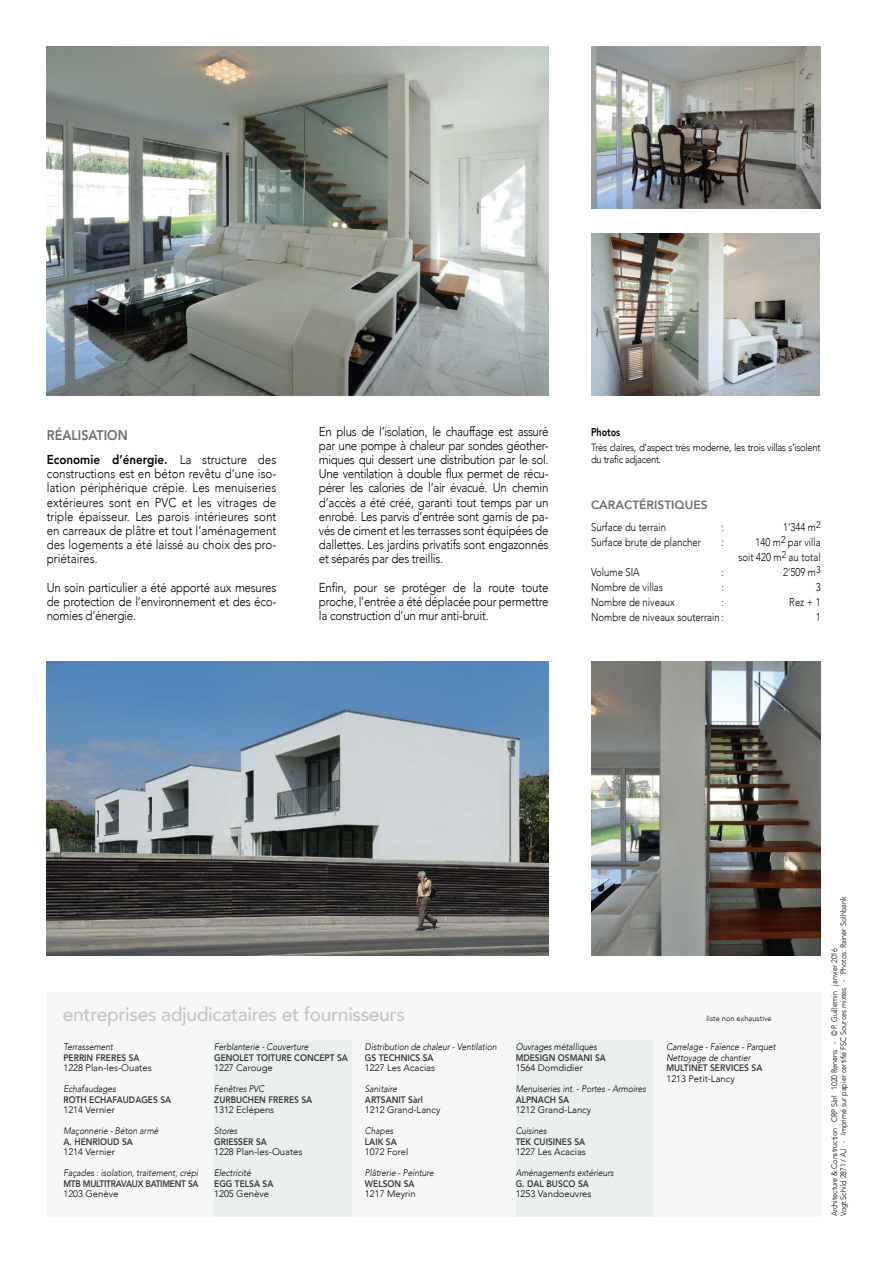
<style>
.page{position:relative;width:893px;height:1263px;background:#fff}
.page>*{position:absolute;margin:0;border:0;box-sizing:border-box;transform-origin:0 0}
.t1{font:500 19.5px "Avenir";letter-spacing:-.02em;color:#c5c6c6}
.t2{font:800 13.95px "Avenir";color:#6e6e6e;scale:.9 1}
.t3{font:300 12.9px/14.2px "Avenir";letter-spacing:-.02em;color:#000;text-align:justify;scale:.9 1}
.t4{font:800 12px "Avenir";color:#6e6e6e}
.t5{font:300 11.25px/15px "Avenir";color:#000;text-align:right;scale:.85 1}
.t6{font:800 11.25px "Avenir";color:#000;scale:.8 1}
.t7{font:300 10.5px/12px "Avenir";letter-spacing:-.03em;color:#000;scale:.9 1}
.t8{font:italic 300 9.45px/10.5px "Avenir";color:#000;scale:.89 1}
.t9{font:300 9.45px "Avenir";color:#000}
.t10{font:800 9.45px "Avenir";color:#3a3a39;scale:.89 1}
.t11{font:800 9.45px "Avenir";letter-spacing:-.03em;color:#3a3a39;scale:.89 1}
.t12{font:300 7.95px/9px "Avenir";color:#000;scale:.9 1}
.t13{font:300 7.5px "Avenir";color:#000}
.s1{font-weight:800}
</style>
<div class="page">
<img style="left:591px;top:662px;width:230px;height:293px">
<img style="left:591px;top:47px;width:230px;height:161px">
<img style="left:47px;top:662px;width:502px;height:293px">
<img style="left:47px;top:47px;width:502px;height:348px">
<div style="left:47px;top:992px;width:774px;height:224px;background:#f6f7f8"></div>
<div style="left:214px;top:1040px;width:138px;height:176px;background:#eceff0"></div>
<div style="left:516px;top:1040px;width:137px;height:176px;background:#eceff0"></div>
<img style="left:591px;top:234px;width:229px;height:161px">
<p class="t2" style="left:47px;top:423px;width:91px">RÉALISATION</p>
<p class="t3" style="left:47px;top:452px;width:257px"><span class="s1">Economie d’énergie.</span> La structure des constructions est en béton revêtu d’une iso&shy;lation périphérique crépie. Les menuiseries extérieures sont en PVC et les vitrages de triple épaisseur. Les parois intérieures sont en carreaux de plâtre et tout l’aménagement des logements a été laissé au choix des pro&shy;priétaires.</p>
<p class="t3" style="left:47px;top:580px;width:257px">Un soin particulier a été apporté aux mesures de protection de l’environnement et des éco&shy;nomies d’énergie.</p>
<p class="t3" style="left:319px;top:424px;width:257px">En plus de l’isolation, le chauffage est assuré par une pompe à chaleur par sondes géother&shy;miques qui dessert une distribution par le sol.<br>Une ventilation à double flux permet de récu&shy;pérer les calories de l’air évacué. Un chemin d’accès a été créé, garanti tout temps par un enrobé. Les parvis d’entrée sont garnis de pa&shy;vés de ciment et les terrasses sont équipées de dallettes. Les jardins privatifs sont engazonnés et séparés par des treillis.</p>
<p class="t3" style="left:319px;top:580px;width:257px">Enfin, pour se protéger de la route toute proche, l’entrée a été déplacée pour permettre la construction d’un mur anti-bruit.</p>
<p class="t6" style="left:591px;top:422px;width:38px">Photos</p>
<p class="t7" style="left:591px;top:441px;width:257px">Très claires, d’aspect très moderne, les trois villas s’isolent du trafic adjacent.</p>
<p class="t4" style="left:591px;top:494px;width:118px">CARACTÉRISTIQUES</p>
<p class="t5" style="left:591px;top:520px;width:90px">Surface du terrain</p>
<p class="t5" style="left:722px;top:520px;width:4px">:</p>
<p class="t5" style="left:783px;top:520px;width:46px">1’344 m<sup>2</sup></p>
<p class="t5" style="left:591px;top:535px;width:131px">Surface brute de plancher</p>
<p class="t5" style="left:722px;top:535px;width:4px">:</p>
<p class="t5" style="left:738px;top:535px;width:98px">140 m<sup>2</sup> par villa soit 420 m<sup>2</sup> au total</p>
<p class="t5" style="left:591px;top:565px;width:59px">Volume SIA</p>
<p class="t5" style="left:722px;top:565px;width:4px">:</p>
<p class="t5" style="left:783px;top:565px;width:46px">2’509 m<sup>3</sup></p>
<p class="t5" style="left:591px;top:580px;width:86px">Nombre de villas</p>
<p class="t5" style="left:722px;top:580px;width:4px">:</p>
<p class="t5" style="left:816px;top:580px;width:7px">3</p>
<p class="t5" style="left:591px;top:595px;width:100px">Nombre de niveaux</p>
<p class="t5" style="left:722px;top:595px;width:4px">:</p>
<p class="t5" style="left:789px;top:595px;width:38px">Rez + 1</p>
<p class="t5" style="left:591px;top:610px;width:158px">Nombre de niveaux souterrain :</p>
<p class="t5" style="left:816px;top:610px;width:7px">1</p>
<h1 class="t1" style="left:63px;top:997px;width:344px">entreprises adjudicataires et fournisseurs</h1>
<p class="t13" style="left:706px;top:1013px;width:67px">liste non exhaustive</p>
<p class="t8" style="left:365px;top:1042px;width:150px">Distribution de chaleur - Ventilation</p>
<p class="t10" style="left:365px;top:1049px;width:79px">GS TECHNICS SA</p>
<p class="t9" style="left:365px;top:1062px;width:72px">1227 Les Acacias</p>
<p class="t8" style="left:365px;top:1084px;width:38px">Sanitaire</p>
<p class="t10" style="left:365px;top:1091px;width:67px">ARTSANIT Sàrl</p>
<p class="t9" style="left:365px;top:1104px;width:77px">1212 Grand-Lancy</p>
<p class="t8" style="left:365px;top:1126px;width:33px">Chapes</p>
<p class="t10" style="left:365px;top:1133px;width:37px">LAIK SA</p>
<p class="t9" style="left:365px;top:1146px;width:45px">1072 Forel</p>
<p class="t8" style="left:365px;top:1168px;width:79px">Plâtrerie - Peinture</p>
<p class="t10" style="left:365px;top:1175px;width:57px">WELSON SA</p>
<p class="t9" style="left:365px;top:1188px;width:52px">1217 Meyrin</p>
<p class="t8" style="left:214px;top:1042px;width:107px">Ferblanterie - Couverture</p>
<p class="t10" style="left:214px;top:1049px;width:152px">GENOLET TOITURE CONCEPT SA</p>
<p class="t9" style="left:214px;top:1062px;width:60px">1227 Carouge</p>
<p class="t8" style="left:214px;top:1084px;width:58px">Fenêtres PVC</p>
<p class="t10" style="left:214px;top:1091px;width:112px">ZURBUCHEN FRERES SA</p>
<p class="t9" style="left:214px;top:1104px;width:62px">1312 Eclépens</p>
<p class="t8" style="left:214px;top:1126px;width:28px">Stores</p>
<p class="t10" style="left:214px;top:1133px;width:61px">GRIESSER SA</p>
<p class="t9" style="left:214px;top:1146px;width:90px">1228 Plan-les-Ouates</p>
<p class="t8" style="left:214px;top:1168px;width:43px">Electricité</p>
<p class="t10" style="left:214px;top:1175px;width:68px">EGG TELSA SA</p>
<p class="t9" style="left:214px;top:1188px;width:56px">1205 Genève</p>
<p class="t8" style="left:516px;top:1042px;width:93px">Ouvrages métalliques</p>
<p class="t10" style="left:516px;top:1049px;width:103px">MDESIGN OSMANI SA</p>
<p class="t9" style="left:516px;top:1062px;width:69px">1564 Domdidier</p>
<p class="t8" style="left:516px;top:1084px;width:148px">Menuiseries int. - Portes - Armoires</p>
<p class="t10" style="left:516px;top:1091px;width:62px">ALPNACH SA</p>
<p class="t9" style="left:516px;top:1104px;width:77px">1212 Grand-Lancy</p>
<p class="t8" style="left:516px;top:1126px;width:36px">Cuisines</p>
<p class="t10" style="left:516px;top:1133px;width:80px">TEK CUISINES SA</p>
<p class="t9" style="left:516px;top:1146px;width:72px">1227 Les Acacias</p>
<p class="t8" style="left:516px;top:1168px;width:112px">Aménagements extérieurs</p>
<p class="t10" style="left:516px;top:1175px;width:84px">G. DAL BUSCO SA</p>
<p class="t9" style="left:516px;top:1188px;width:77px">1253 Vandoeuvres</p>
<p class="t8" style="left:666px;top:1042px;width:124px">Carrelage - Faïence - Parquet<br>Nettoyage de chantier</p>
<p class="t10" style="left:666px;top:1059px;width:109px">MULTINET SERVICES SA</p>
<p class="t9" style="left:666px;top:1073px;width:70px">1213 Petit-Lancy</p>
<p class="t8" style="left:63px;top:1042px;width:57px">Terrassement</p>
<p class="t10" style="left:63px;top:1049px;width:87px">PERRIN FRERES SA</p>
<p class="t9" style="left:63px;top:1062px;width:90px">1228 Plan-les-Ouates</p>
<p class="t8" style="left:63px;top:1084px;width:60px">Echafaudages</p>
<p class="t10" style="left:63px;top:1091px;width:123px">ROTH ECHAFAUDAGES SA</p>
<p class="t9" style="left:63px;top:1104px;width:53px">1214 Vernier</p>
<p class="t8" style="left:63px;top:1126px;width:108px">Maçonnerie - Béton armé</p>
<p class="t10" style="left:63px;top:1133px;width:80px">A. HENRIOUD SA</p>
<p class="t9" style="left:63px;top:1146px;width:53px">1214 Vernier</p>
<p class="t8" style="left:63px;top:1168px;width:153px">Façades : isolation, traitement, crépi</p>
<p class="t11" style="left:63px;top:1175px;width:153px">MTB MULTITRAVAUX BATIMENT SA</p>
<p class="t9" style="left:63px;top:1188px;width:56px">1203 Genève</p>
<p class="t12" style="left:830px;top:1216px;width:356px;rotate:-90deg">Architecture &amp; Construction CRP Sàrl 1020 Renens - © P. Guillemin janvier 2016<br>Vogt Schild 2871 / AJ - Imprimé sur papier certifié FSC Sources mixtes - Photos: Rainer Solhbank</p>
</div>
